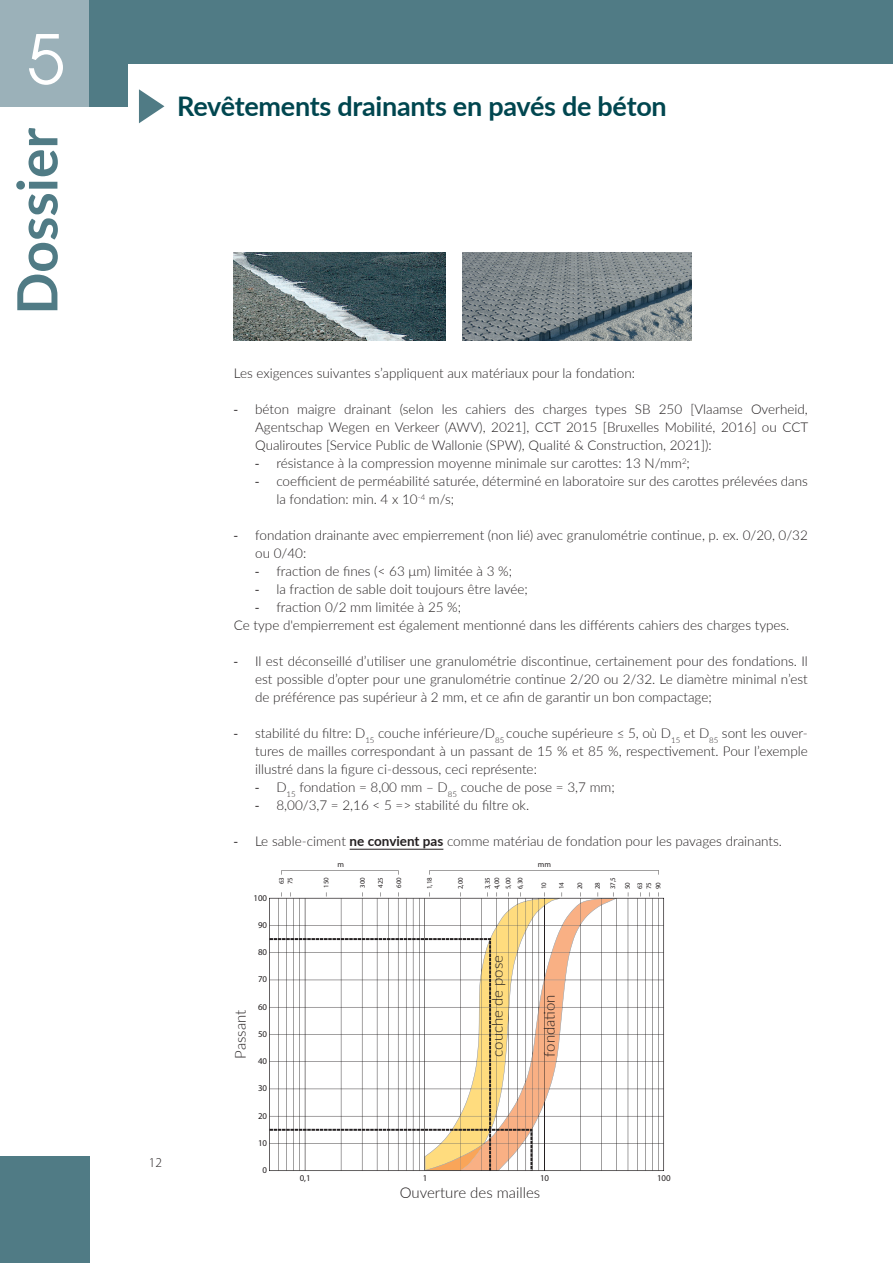
<style>
.page{position:relative;width:893px;height:1263px;background:#fff}
.page>*{position:absolute;margin:0;border:0;box-sizing:border-box;transform-origin:0 0}
.t1{font:67.5px "ITC Avant Garde Pro";color:#fff}
.t2{font:700 55.5px "Lato";color:#507b85}
.t3{font:700 27px "Lato";letter-spacing:-.01em;color:#00464f}
.Langue{font:300 15px "Lato";color:#231f20}
.common_zonder_number_last{font:300 13.5px/18px "Lato";color:#231f20;text-align:justify}
.t4{font:300 13.5px "Myriad Pro";color:#231f20}
.t5{font:8.85px "Myriad";color:#231f20}
.t6{font:7.95px "Myriad";color:#231f20}
.t7{font:6.9px/9.1px "Myriad";color:#231f20}
.s1{font-family:"Myriad Pro";font-weight:400}
.s2{font-weight:700}
</style>
<div class="page">
<div style="left:0;top:0;width:102px;height:106px;background:#9bb1b9"></div>
<div style="left:89px;top:0;width:804px;height:106px;background:#507b85"></div>
<div style="left:128px;top:65px;width:765px;height:126px;background:#fff"></div>
<div style="left:0;top:1157px;width:89px;height:106px;background:#507b85"></div>
<svg style="left:139px;top:89px;width:25px;height:34px"></svg>
<hr style="left:350px;top:849px;width:93px;height:1px;background:#231f20">
<img style="left:233px;top:252px;width:213px;height:88px">
<img style="left:462px;top:252px;width:230px;height:88px">
<svg style="left:269px;top:898px;width:395px;height:273px"></svg>
<hr style="left:430px;top:870px;width:229px;height:1px;background:#231f20">
<hr style="left:282px;top:870px;width:116px;height:1px;background:#231f20">
<svg style="left:425px;top:892px;width:191px;height:279px"></svg>
<svg style="left:269px;top:938px;width:263px;height:233px"></svg>
<h1 class="t1" style="left:27px;top:17px;width:39px">5</h1>
<h2 class="t2" style="left:-4px;top:315px;width:188px;rotate:-90deg">Dossier</h2>
<h3 class="t3" style="left:177px;top:87px;width:491px">Revêtements drainants en pavés de béton</h3>
<p class="t4" style="left:149px;top:1154px;width:15px">12</p>
<p class="common_zonder_number_last" style="left:234px;top:364px;width:403px">Les exigences suivantes s’appliquent aux matériaux pour la fondation:</p>
<p class="common_zonder_number_last" style="left:255px;top:400px;width:555px;text-indent:-21px"><span class="s1">-</span> béton maigre drainant (selon les cahiers des charges types SB 250 [Vlaamse Overheid, Agentschap Wegen en Verkeer (AWV), 2021], CCT 2015 [Bruxelles Mobilité, 2016] ou CCT Qualiroutes [Service Public de Wallonie (SPW), Qualité &amp; Construction, 2021]):</p>
<p class="common_zonder_number_last" style="left:255px;top:454px;width:436px"><span class="s1">-</span> résistance à la compression moyenne minimale sur carottes: 13 N/mm<sup>2</sup>;</p>
<p class="common_zonder_number_last" style="left:276px;top:472px;width:533px;text-indent:-21px"><span class="s1">-</span> coefficient de perméabilité saturée, déterminé en laboratoire sur des carottes prélevées dans la fondation: min. 4 x 10<sup>-4</sup> m/s;</p>
<p class="common_zonder_number_last" style="left:255px;top:526px;width:554px;text-indent:-21px"><span class="s1">-</span> fondation drainante avec empierrement (non lié) avec granulométrie continue, p. ex. 0/20, 0/32 ou 0/40:</p>
<p class="common_zonder_number_last" style="left:255px;top:562px;width:258px"><span class="s1">-</span> fraction de fines (&lt; 63 μm) limitée à 3 %;</p>
<p class="common_zonder_number_last" style="left:255px;top:580px;width:274px"><span class="s1">-</span> la fraction de sable doit toujours être lavée;</p>
<p class="common_zonder_number_last" style="left:255px;top:598px;width:208px"><span class="s1">-</span> fraction 0/2 mm limitée à 25 %;</p>
<p class="common_zonder_number_last" style="left:234px;top:616px;width:557px">Ce type d'empierrement est également mentionné dans les différents cahiers des charges types.</p>
<p class="common_zonder_number_last" style="left:255px;top:652px;width:554px;text-indent:-21px"><span class="s1">-</span> Il est déconseillé d’utiliser une granulométrie discontinue, certainement pour des fondations. Il est possible d’opter pour une granulométrie continue 2/20 ou 2/32. Le diamètre minimal n’est de préférence pas supérieur à 2 mm, et ce afin de garantir un bon compactage;</p>
<p class="common_zonder_number_last" style="left:255px;top:724px;width:554px;text-indent:-21px"><span class="s1">-</span> stabilité du filtre: D<sub>15</sub> couche inférieure/D<sub>85</sub> couche supérieure ≤ 5, où D<sub>15</sub> et D<sub>85</sub> sont les ouver&shy;tures de mailles correspondant à un passant de 15 % et 85 %, respectivement. Pour l’exemple illustré dans la figure ci-dessous, ceci représente:</p>
<p class="common_zonder_number_last" style="left:255px;top:778px;width:361px"><span class="s1">-</span> D<sub>15</sub> fondation = 8,00 mm – D<sub>85</sub> couche de pose = 3,7 mm;</p>
<p class="common_zonder_number_last" style="left:255px;top:796px;width:275px"><span class="s1">-</span> 8,00/3,7 = 2,16 &lt; 5 =&gt; stabilité du filtre ok.</p>
<p class="common_zonder_number_last" style="left:234px;top:832px;width:550px"><span class="s1">-</span> Le sable-ciment <span class="s2">ne convient pas</span> comme matériau de fondation pour les pavages drainants.</p>
<p class="t7" style="left:277px;top:884px;width:9px;line-height:8.7px;rotate:-90deg">63<br>75</p>
<p class="t7" style="left:322px;top:888px;width:12px;rotate:-90deg">150</p>
<p class="t7" style="left:358px;top:888px;width:12px;rotate:-90deg">300</p>
<p class="t7" style="left:376px;top:888px;width:12px;rotate:-90deg">425</p>
<p class="t7" style="left:394px;top:888px;width:12px;rotate:-90deg">600</p>
<p class="t7" style="left:425px;top:889px;width:14px;rotate:-90deg">1,18</p>
<p class="t7" style="left:456px;top:889px;width:14px;rotate:-90deg">2,00</p>
<p class="t7" style="left:483px;top:889px;width:14px;rotate:-90deg">3,35<br>4,00</p>
<p class="t7" style="left:503px;top:889px;width:14px;line-height:11.9px;rotate:-90deg">5,00<br>6,30</p>
<p class="t7" style="left:540px;top:889px;width:9px;rotate:-90deg">10</p>
<p class="t7" style="left:557px;top:889px;width:9px;rotate:-90deg">14</p>
<p class="t7" style="left:576px;top:889px;width:9px;rotate:-90deg">20</p>
<p class="t7" style="left:593px;top:889px;width:9px;rotate:-90deg">28</p>
<p class="t7" style="left:606px;top:889px;width:14px;line-height:14.9px;rotate:-90deg">37,5<br>50</p>
<p class="t7" style="left:635px;top:889px;width:9px;text-align:justify;rotate:-90deg">63<br>75<br>90</p>
<p class="t5" style="left:253px;top:893px;width:15px">100</p>
<p class="t5" style="left:258px;top:921px;width:11px">90</p>
<p class="t5" style="left:258px;top:948px;width:11px">80</p>
<p class="t5" style="left:258px;top:975px;width:11px">70</p>
<p class="t5" style="left:258px;top:1002px;width:11px">60</p>
<p class="t5" style="left:258px;top:1029px;width:11px">50</p>
<p class="t5" style="left:258px;top:1057px;width:11px">40</p>
<p class="t5" style="left:258px;top:1084px;width:11px">30</p>
<p class="t5" style="left:258px;top:1111px;width:11px">20</p>
<p class="t5" style="left:258px;top:1138px;width:11px">10</p>
<p class="t5" style="left:263px;top:1166px;width:6px">0</p>
<p class="t5" style="left:300px;top:1173px;width:12px">0,1</p>
<p class="t5" style="left:423px;top:1173px;width:6px">1</p>
<p class="t5" style="left:540px;top:1173px;width:11px">10</p>
<p class="t5" style="left:657px;top:1173px;width:15px">100</p>
<p class="t6" style="left:337px;top:861px;width:8px">m</p>
<p class="t6" style="left:538px;top:861px;width:15px">mm</p>
<p class="Langue" style="left:487px;top:1057px;width:103px;rotate:-90deg">couche de pose</p>
<p class="Langue" style="left:539px;top:1057px;width:64px;rotate:-90deg">fondation</p>
<p class="Langue" style="left:230px;top:1059px;width:50px;rotate:-90deg">Passant</p>
<p class="Langue" style="left:400px;top:1182px;width:142px">Ouverture des mailles</p>
</div>
